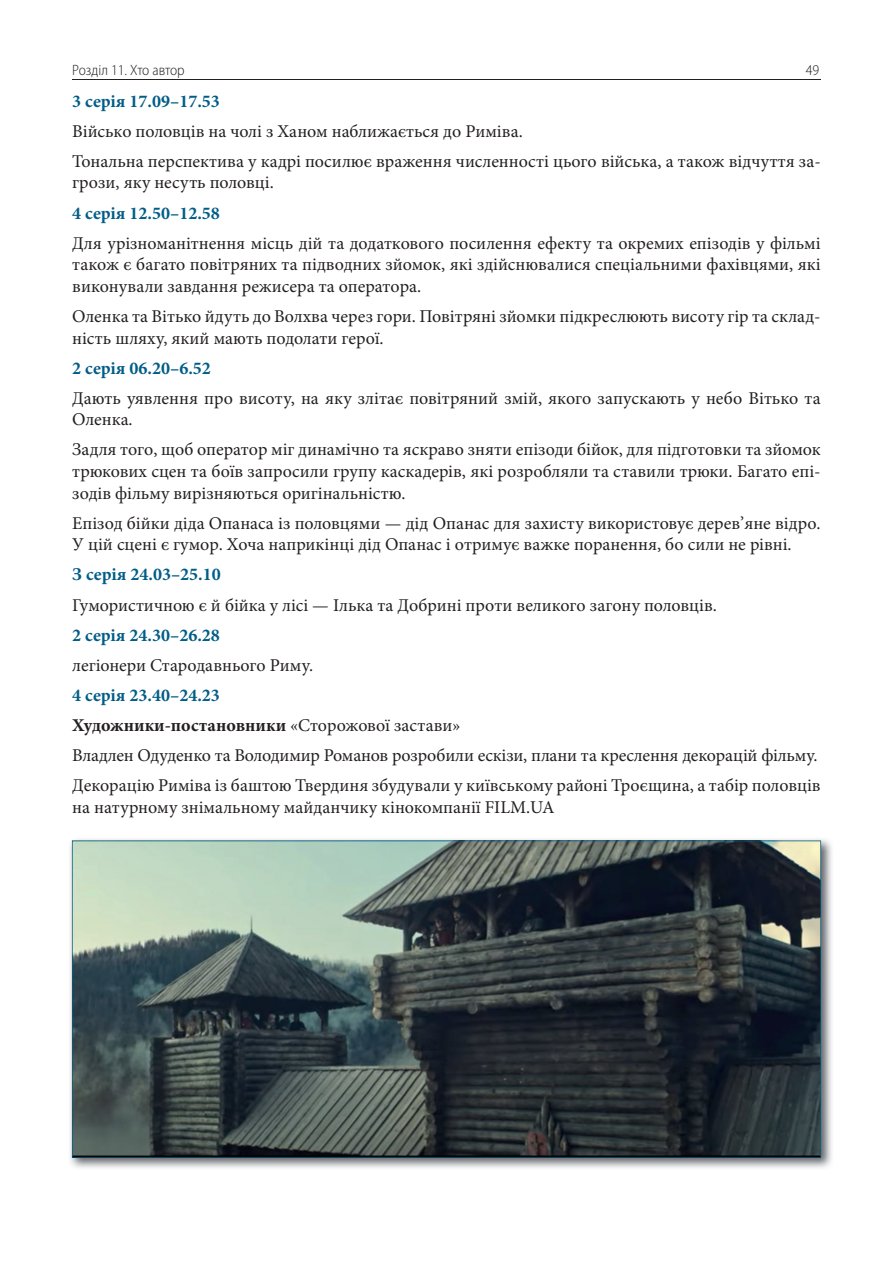
<style>
.page{position:relative;width:893px;height:1263px;background:#fff}
.page>*{position:absolute;margin:0;border:0;box-sizing:border-box;transform-origin:0 0}
.t1{font:18px/21.6px "Minion Pro";color:#231f20}
.t2{font:700 18px "Minion Pro";color:#005d87}
.t3{font:300 semi-condensed 15px "Myriad Pro";color:#231f20}
.s1{font-weight:700;color:#005d87}
.s2{font-weight:700}
</style>
<div class="page">
<hr style="left:72px;top:79px;width:749px;height:1px;background:#231f20">
<img style="left:70px;top:839px;width:762px;height:329px">
<svg style="left:72px;top:840px;width:749px;height:318px;background:#475252"></svg>
<p class="t3" style="left:72px;top:62px;width:114px">Розділ 11. Хто автор</p>
<p class="t3" style="left:806px;top:62px;width:15px">49</p>
<p class="t2" style="left:72px;top:88px;width:149px">3 серія 17.09–17.53</p>
<p class="t1" style="left:72px;top:116px;width:750px;line-height:30.2px">Військо половців на чолі з Ханом наближається до Риміва.<br>Тональна перспектива у кадрі посилює враження численності цього війська, а також відчуття за-</p>
<p class="t1" style="left:72px;top:172px;width:203px">грози, яку несуть половці.</p>
<p class="t2" style="left:72px;top:200px;width:149px">4 серія 12.50–12.58</p>
<p class="t1" style="left:72px;top:232px;width:750px;text-align:justify">Для урізноманітнення місць дій та додаткового посилення ефекту та окремих епізодів у фільмі також є багато повітряних та підводних зйомок, які здійснювалися спеціальними фахівцями, які виконували завдання режисера та оператора.</p>
<p class="t1" style="left:72px;top:305px;width:750px">Оленка та Вітько йдуть до Волхва через гори. Повітряні зйомки підкреслюють висоту гір та склад&shy;ність шляху, який мають подолати герої.</p>
<p class="t2" style="left:72px;top:355px;width:140px">2 серія 06.20–6.52</p>
<p class="t1" style="left:72px;top:387px;width:750px">Дають уявлення про висоту, на яку злітає повітряний змій, якого запускають у небо Вітько та<br>Оленка.</p>
<p class="t1" style="left:72px;top:439px;width:750px;text-align:justify">Задля того, щоб оператор міг динамічно та яскраво зняти епізоди бійок, для підготовки та зйомок трюкових сцен та боїв запросили групу каскадерів, які розробляли та ставили трюки. Багато епі&shy;зодів фільму вирізняються оригінальністю.</p>
<p class="t1" style="left:72px;top:512px;width:750px">Епізод бійки діда Опанаса із половцями — дід Опанас для захисту використовує дерев’яне відро.<br>У цій сцені є гумор. Хоча наприкінці дід Опанас і отримує важке поранення, бо сили не рівні.</p>
<p class="t2" style="left:72px;top:562px;width:150px">З серія 24.03–25.10</p>
<p class="t1" style="left:72px;top:594px;width:646px">Гумористичною є й бійка у лісі — Ілька та Добрині проти великого загону половців.</p>
<p class="t2" style="left:72px;top:622px;width:149px">2 серія 24.30–26.28</p>
<p class="t1" style="left:72px;top:654px;width:242px">легіонери Стародавнього Риму.</p>
<p class="t1" style="left:72px;top:680px;width:750px;line-height:30.2px"><span class="s1">4 серія 23.40–24.23<br></span><span class="s2">Художники-постановники</span> «Сторожової застави»<br>Владлен Одуденко та Володимир Романов розробили ескізи, плани та креслення декорацій фільму.<br>Декорацію Риміва із баштою Твердиня збудували у київському районі Троєщина, а табір половців</p>
<p class="t1" style="left:72px;top:796px;width:484px">на натурному знімальному майданчику кінокомпанії FILM.UA</p>
</div>
